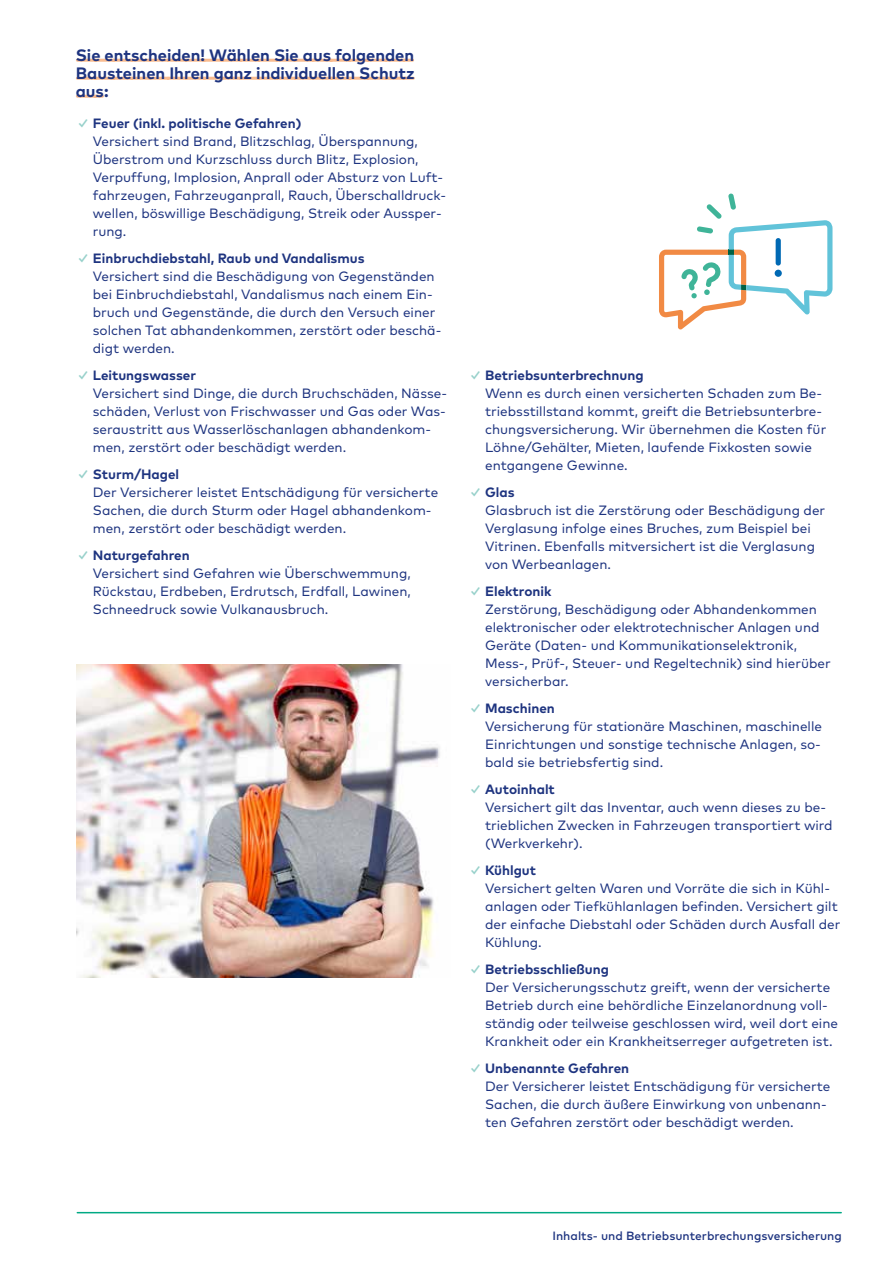
<style>
.page{position:relative;width:893px;height:1263px;background:#fff}
.page>*{position:absolute;margin:0;border:0;box-sizing:border-box;transform-origin:0 0}
.t1{font:700 16.5px/18px "Mark Pro";color:#1e3480;text-align:justify}
.t2{font:13.5px/18px "Mark Pro";color:#1e3480}
.t3{font:500 12px "Mark Pro";color:#1e3480}
.s1{font-weight:700;color:#98d1cb}
.s2{font-weight:700}
</style>
<div class="page">
<img style="left:77px;top:665px;width:363px;height:313px">
<svg style="left:659px;top:193px;width:173px;height:136px"></svg>
<hr style="left:77px;top:1212px;width:764px;height:1px;background:#00a984">
<svg style="left:77px;top:59px;width:336px;height:3px"></svg>
<svg style="left:77px;top:77px;width:336px;height:3px"></svg>
<svg style="left:77px;top:95px;width:25px;height:3px"></svg>
<p class="t1" style="left:76px;top:44px;width:340px">Sie entscheiden! Wählen Sie aus folgenden Bausteinen Ihren ganz individuellen Schutz aus:</p>
<p class="t2" style="left:93px;top:113px;width:355px;text-indent:-17px"><span class="s1">✓</span> <span class="s2">Feuer (inkl. politische Gefahren)<br></span>Versichert sind Brand, Blitzschlag, Überspannung, Überstrom und Kurzschluss durch Blitz, Explosion, Verpuffung, Implosion, Anprall oder Absturz von Luft&shy;fahrzeugen, Fahrzeuganprall, Rauch, Überschalldruck&shy;wellen, böswillige Beschädigung, Streik oder Aussper&shy;rung.</p>
<p class="t2" style="left:93px;top:248px;width:350px;text-indent:-17px"><span class="s1">✓</span> <span class="s2">Einbruchdiebstahl, Raub und Vandalismus<br></span>Versichert sind die Beschädigung von Gegenständen bei Einbruchdiebstahl, Vandalismus nach einem Ein&shy;bruch und Gegenstände, die durch den Versuch einer solchen Tat abhandenkommen, zerstört oder beschä&shy;digt werden.</p>
<p class="t2" style="left:93px;top:365px;width:356px;text-indent:-17px"><span class="s1">✓</span> <span class="s2">Leitungswasser<br></span>Versichert sind Dinge, die durch Bruchschäden, Nässe&shy;schäden, Verlust von Frischwasser und Gas oder Was&shy;seraustritt aus Wasserlöschanlagen abhandenkom&shy;men, zerstört oder beschädigt werden.</p>
<p class="t2" style="left:93px;top:464px;width:347px;text-indent:-17px"><span class="s1">✓</span> <span class="s2">Sturm/Hagel<br></span>Der Versicherer leistet Entschädigung für versicherte Sachen, die durch Sturm oder Hagel abhandenkom&shy;men, zerstört oder beschädigt werden.</p>
<p class="t2" style="left:93px;top:545px;width:320px;text-indent:-17px"><span class="s1">✓</span> <span class="s2">Naturgefahren<br></span>Versichert sind Gefahren wie Überschwemmung, Rückstau, Erdbeben, Erdrutsch, Erdfall, Lawinen, Schneedruck sowie Vulkanausbruch.</p>
<p class="t2" style="left:485px;top:365px;width:343px;text-indent:-17px"><span class="s1">✓</span> <span class="s2">Betriebsunterbrechnung<br></span>Wenn es durch einen versicherten Schaden zum Be&shy;triebsstillstand kommt, greift die Betriebsunterbre&shy;chungsversicherung. Wir übernehmen die Kosten für Löhne/Gehälter, Mieten, laufende Fixkosten sowie entgangene Gewinne.</p>
<p class="t2" style="left:485px;top:482px;width:342px;text-indent:-17px"><span class="s1">✓</span> <span class="s2">Glas<br></span>Glasbruch ist die Zerstörung oder Beschädigung der Verglasung infolge eines Bruches, zum Beispiel bei Vitrinen. Ebenfalls mitversichert ist die Verglasung von Werbeanlagen.</p>
<p class="t2" style="left:485px;top:581px;width:347px;text-indent:-17px"><span class="s1">✓</span> <span class="s2">Elektronik<br></span>Zerstörung, Beschädigung oder Abhandenkommen elektronischer oder elektrotechnischer Anlagen und Geräte (Daten- und Kommunikationselektronik, Mess-, Prüf-, Steuer- und Regeltechnik) sind hierüber versicherbar.</p>
<p class="t2" style="left:485px;top:698px;width:338px;text-indent:-17px"><span class="s1">✓</span> <span class="s2">Maschinen<br></span>Versicherung für stationäre Maschinen, maschinelle Einrichtungen und sonstige technische Anlagen, so&shy;bald sie betriebsfertig sind.</p>
<p class="t2" style="left:485px;top:779px;width:349px;text-indent:-17px"><span class="s1">✓</span> <span class="s2">Autoinhalt<br></span>Versichert gilt das Inventar, auch wenn dieses zu be&shy;trieblichen Zwecken in Fahrzeugen transportiert wird (Werkverkehr).</p>
<p class="t2" style="left:485px;top:860px;width:357px;text-indent:-17px"><span class="s1">✓</span> <span class="s2">Kühlgut<br></span>Versichert gelten Waren und Vorräte die sich in Kühl&shy;anlagen oder Tiefkühlanlagen befinden. Versichert gilt der einfache Diebstahl oder Schäden durch Ausfall der Kühlung.</p>
<p class="t2" style="left:485px;top:959px;width:354px;text-indent:-17px"><span class="s1">✓</span> <span class="s2">Betriebsschließung<br></span>Der Versicherungsschutz greift, wenn der versicherte Betrieb durch eine behördliche Einzelanordnung voll&shy;ständig oder teilweise geschlossen wird, weil dort eine Krankheit oder ein Krankheitserreger aufgetreten ist.</p>
<p class="t2" style="left:485px;top:1058px;width:347px;text-indent:-17px"><span class="s1">✓</span> <span class="s2">Unbenannte Gefahren<br></span>Der Versicherer leistet Entschädigung für versicherte Sachen, die durch äußere Einwirkung von unbenann&shy;ten Gefahren zerstört oder beschädigt werden.</p>
<p class="t3" style="left:552px;top:1226px;width:291px">Inhalts- und Betriebsunterbrechungsversicherung</p>
</div>
